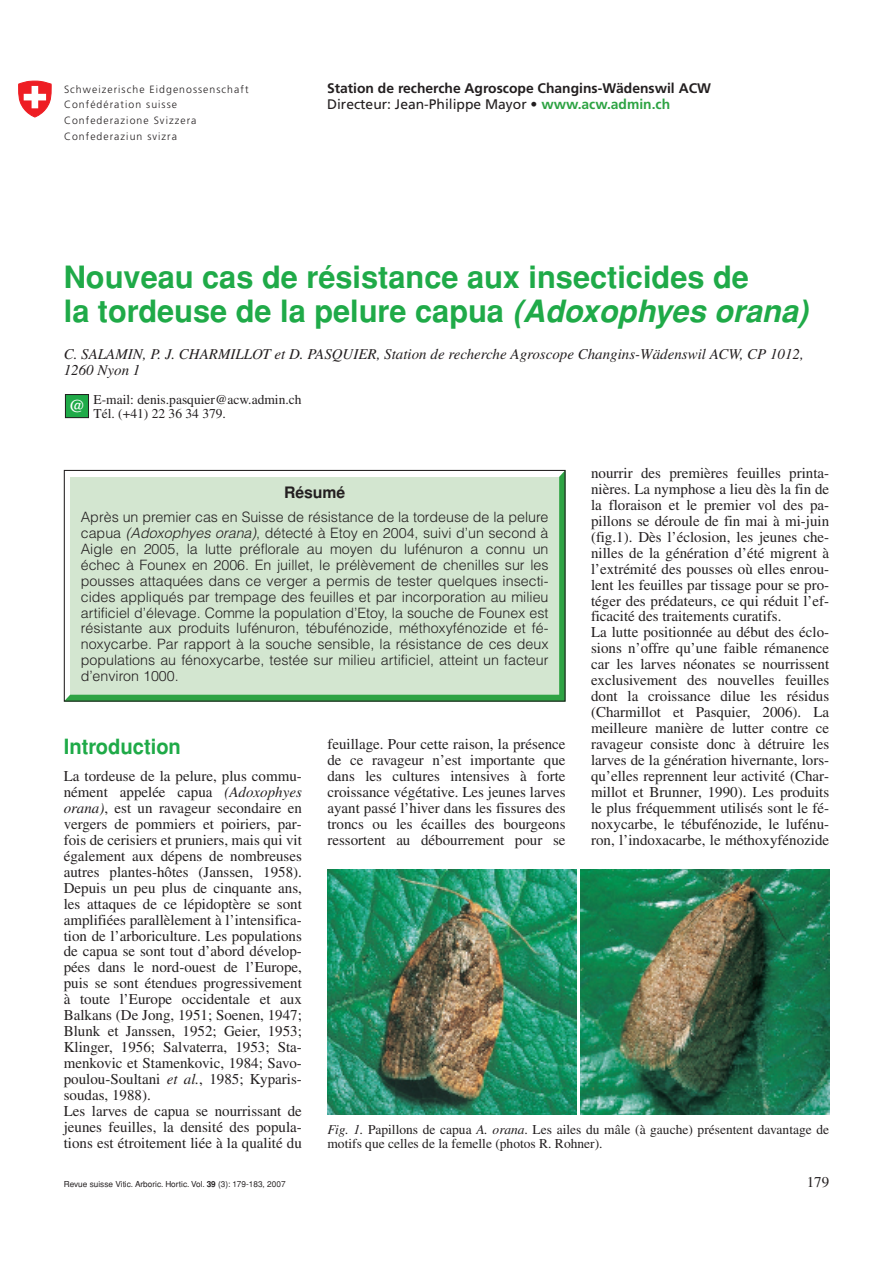
<style>
.page{position:relative;width:893px;height:1263px;background:#fff}
.page>*{position:absolute;margin:0;border:0;box-sizing:border-box;transform-origin:0 0}
.t1{font:700 30.75px/34px "Helvetica";color:#1faa48}
.t2{font:700 21px "Helvetica";color:#1faa48;scale:.96 1}
.t3{font:700 15.75px "Helvetica";color:#231f20}
.t4{font:15px/15.9px "Times";color:#231f20}
.t5{font:italic 15px/15.9px "Times";color:#231f20}
.t6{font:300 14.25px/15.9px "Helvetica";color:#231f20;text-align:justify}
.t7{font:700 13.8px/15.8px "Frutiger";color:#231f20}
.t8{font:13.5px/14.2px "Times";color:#231f20}
.t9{font:300 10.5px/15.9px "Frutiger";letter-spacing:.1em;color:#231f20}
.t10{font:8.25px "Helvetica";color:#231f20}
.s1{font-weight:400}
.s2{color:#2da343}
.s3{font-style:italic}
.s4{font-weight:700}
</style>
<div class="page">
<div style="left:66px;top:472px;width:498px;height:228px;background:#d3e6d0"></div>
<svg style="left:18px;top:80px;width:34px;height:38px"></svg>
<div style="left:65px;top:394px;width:24px;height:24px;background:#1faa48"></div>
<div style="left:65px;top:394px;width:24px;height:24px;border:1px solid #231f20"></div>
<div style="left:64px;top:470px;width:502px;height:232px;border:1px solid #231f20"></div>
<img style="left:327px;top:870px;width:249px;height:244px">
<img style="left:580px;top:870px;width:249px;height:244px">
<p class="t9" style="left:64px;top:82px;width:186px">Schweizerische Eidgenossenschaft<br>Confédération suisse<br>Confederazione Svizzera<br>Confederaziun svizra</p>
<p class="t7" style="left:327px;top:81px;width:385px">Station de recherche Agroscope Changins-Wädenswil ACW<br><span class="s1">Directeur: Jean-Philippe Mayor</span> • <span class="s2">www.acw.admin.ch</span></p>
<h1 class="t1" style="left:64px;top:260px;width:746px">Nouveau cas de résistance aux insecticides de<br>la tordeuse de la pelure capua <span class="s3">(Adoxophyes orana)</span></h1>
<p class="t5" style="left:64px;top:348px;width:742px">C. SALAMIN, P. J. CHARMILLOT et D. PASQUIER, Station de recherche Agroscope Changins-Wädenswil ACW, CP 1012,<br>1260 Nyon 1</p>
<p class="t8" style="left:69px;top:393px;width:234px;text-indent:24px">E-mail: denis.pasquier@acw.admin.ch <sup>@</sup> Tél. (+41) 22 36 34 379.</p>
<p class="t4" style="left:591px;top:466px;width:240px">nourrir des premières feuilles printa&shy;nières. La nymphose a lieu dès la fin de la floraison et le premier vol des pa&shy;pillons se déroule de fin mai à mi-juin (fig.1). Dès l’éclosion, les jeunes che&shy;nilles de la génération d’été migrent à l’extrémité des pousses où elles enrou&shy;lent les feuilles par tissage pour se pro&shy;téger des prédateurs, ce qui réduit l’ef&shy;ficacité des traitements curatifs.<br>La lutte positionnée au début des éclo&shy;sions n’offre qu’une faible rémanence car les larves néonates se nourrissent exclusivement des nouvelles feuilles dont la croissance dilue les résidus (Charmillot et Pasquier, 2006). La meilleure manière de lutter contre ce ravageur consiste donc à détruire les larves de la génération hivernante, lors&shy;qu’elles reprennent leur activité (Char&shy;millot et Brunner, 1990). Les produits le plus fréquemment utilisés sont le fé&shy;noxycarbe, le tébufénozide, le lufénu&shy;ron, l’indoxacarbe, le méthoxyfénozide</p>
<p class="t3" style="left:284px;top:484px;width:63px">Résumé</p>
<p class="t6" style="left:81px;top:509px;width:469px">Après un premier cas en Suisse de résistance de la tordeuse de la pelure capua <span class="s3">(Adoxophyes orana)</span>, détecté à Etoy en 2004, suivi d’un second à Aigle en 2005, la lutte préflorale au moyen du lufénuron a connu un échec à Founex en 2006. En juillet, le prélèvement de chenilles sur les pousses attaquées dans ce verger a permis de tester quelques insecti&shy;cides appliqués par trempage des feuilles et par incorporation au milieu artificiel d’élevage. Comme la population d’Etoy, la souche de Founex est résistante aux produits lufénuron, tébufénozide, méthoxyfénozide et fé&shy;noxycarbe. Par rapport à la souche sensible, la résistance de ces deux populations au fénoxycarbe, testée sur milieu artificiel, atteint un facteur d’environ 1000.</p>
<p class="t4" style="left:327px;top:738px;width:240px;text-align:justify">feuillage. Pour cette raison, la présence de ce ravageur n’est importante que dans les cultures intensives à forte croissance végétative. Les jeunes larves ayant passé l’hiver dans les fissures des troncs ou les écailles des bourgeons ressortent au débourrement pour se</p>
<h2 class="t2" style="left:64px;top:735px;width:124px">Introduction</h2>
<p class="t4" style="left:64px;top:769px;width:240px">La tordeuse de la pelure, plus commu&shy;nément appelée capua <span class="s3">(Adoxophyes orana)</span>, est un ravageur secondaire en vergers de pommiers et poiriers, par&shy;fois de cerisiers et pruniers, mais qui vit également aux dépens de nombreuses autres plantes-hôtes (Janssen, 1958).<br>Depuis un peu plus de cinquante ans, les attaques de ce lépidoptère se sont amplifiées parallèlement à l’intensifica&shy;tion de l’arboriculture. Les populations de capua se sont tout d’abord dévelop&shy;pées dans le nord-ouest de l’Europe, puis se sont étendues progressivement à toute l’Europe occidentale et aux Balkans (De Jong, 1951; Soenen, 1947; Blunk et Janssen, 1952; Geier, 1953; Klinger, 1956; Salvaterra, 1953; Sta&shy;menkovic et Stamenkovic, 1984; Savo&shy;poulou-Soultani <span class="s3">et al.</span>, 1985; Kyparis&shy;soudas, 1988).<br>Les larves de capua se nourrissant de jeunes feuilles, la densité des popula&shy;tions est étroitement liée à la qualité du</p>
<p class="t8" style="left:327px;top:1124px;width:503px;line-height:13.8px"><span class="s3">Fig. 1.</span> Papillons de capua <span class="s3">A. orana</span>. Les ailes du mâle (à gauche) présentent davantage de motifs que celles de la femelle (photos R. Rohner).</p>
<p class="t10" style="left:64px;top:1179px;width:223px">Revue suisse Vitic. Arboric. Hortic. Vol. <span class="s4">39</span> (3): 179-183, 2007</p>
<p class="t4" style="left:807px;top:1175px;width:24px">179</p>
</div>
